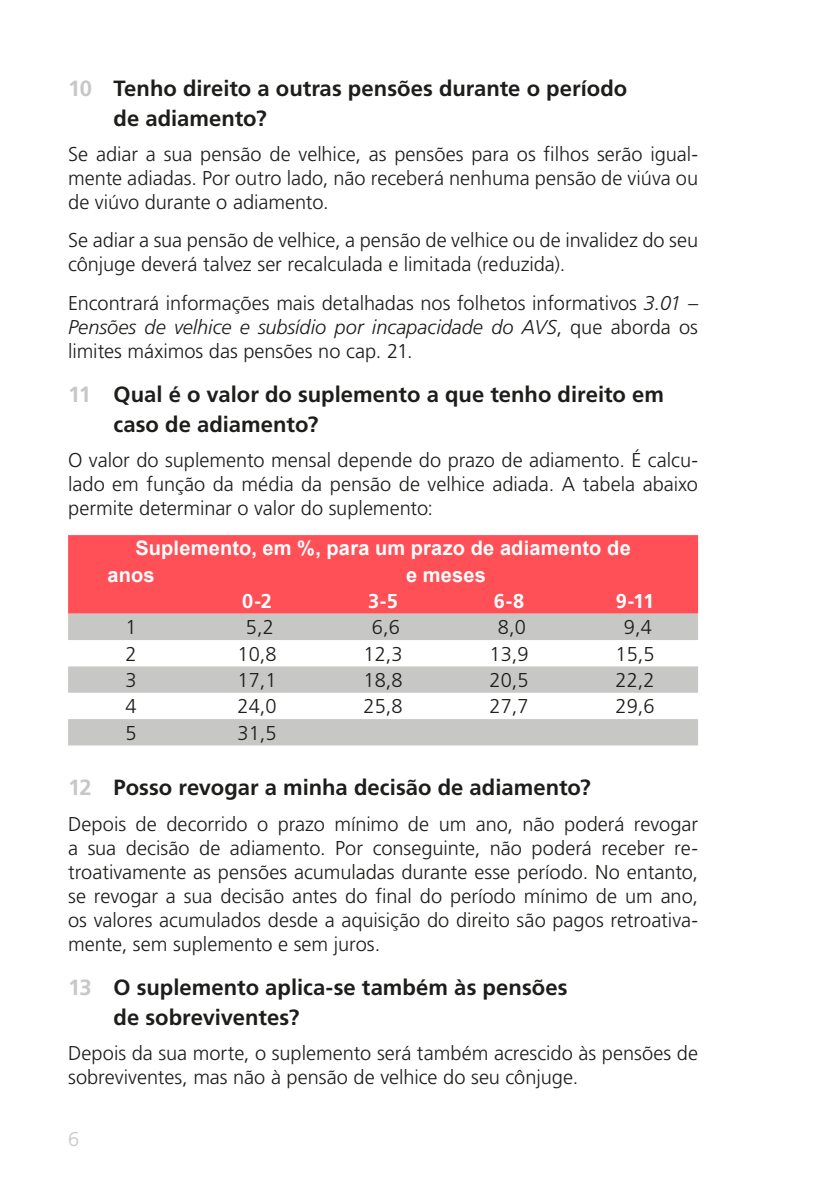
<style>
.page{position:relative;width:840px;height:1191px;background:#fff}
.page>*{position:absolute;margin:0;border:0;box-sizing:border-box;transform-origin:0 0}
.t1{font:700 22px/30px "Frutiger LT Std";color:#1d1d1b}
.Grundtext{font:300 20px/24px "Frutiger LT Std";color:#1d1d1b;text-align:justify}
.Zahlen_Tabelle{font:300 20px "Frutiger LT Std";color:#1d1d1b}
.Tabellen_Text_Weiss{font:700 20px "Arial";letter-spacing:.01em;color:#fff}
.Tabellen_Text_Weiss-2{font:700 20px "Frutiger LT Std";color:#fff}
.t2{font:300 20px "Frutiger LT Std";color:#c7c7c6}
.s1{color:#c7c7c6}
.s2{font-style:italic}
</style>
<div class="page">
<div style="left:68px;top:535px;width:629px;height:78px;background:#ff5057"></div>
<svg style="left:68px;top:613px;width:629px;height:132px;fill:#c7c7c6"></svg>
<p class="t1" style="left:113px;top:73px;width:515px;text-indent:-45px"><span class="s1">10</span> Tenho direito a outras pensões durante o período de adiamento?</p>
<p class="Grundtext" style="left:68px;top:143px;width:631px">Se adiar a sua pensão de velhice, as pensões para os filhos serão igual&shy;mente adiadas. Por outro lado, não receberá nenhuma pensão de viúva ou de viúvo durante o adiamento.</p>
<p class="Grundtext" style="left:68px;top:229px;width:631px">Se adiar a sua pensão de velhice, a pensão de velhice ou de invalidez do seu cônjuge deverá talvez ser recalculada e limitada (reduzida).</p>
<p class="Grundtext" style="left:68px;top:291px;width:631px">Encontrará informações mais detalhadas nos folhetos informativos <span class="s2">3.01 – Pensões de velhice e subsídio por incapacidade do AVS</span>, que aborda os limites máximos das pensões no cap. 21.</p>
<p class="t1" style="left:113px;top:379px;width:551px;text-indent:-45px"><span class="s1">11</span> Qual é o valor do suplemento a que tenho direito em caso de adiamento?</p>
<p class="Grundtext" style="left:68px;top:448px;width:631px">O valor do suplemento mensal depende do prazo de adiamento. É calcu&shy;lado em função da média da pensão de velhice adiada. A tabela abaixo permite determinar o valor do suplemento:</p>
<p class="Tabellen_Text_Weiss" style="left:135px;top:534px;width:496px">Suplemento, em %, para um prazo de adiamento de</p>
<p class="Tabellen_Text_Weiss" style="left:107px;top:560px;width:49px">anos</p>
<p class="Tabellen_Text_Weiss" style="left:406px;top:560px;width:81px">e meses</p>
<p class="Tabellen_Text_Weiss-2" style="left:242px;top:589px;width:31px">0-2</p>
<p class="Tabellen_Text_Weiss-2" style="left:368px;top:589px;width:31px">3-5</p>
<p class="Tabellen_Text_Weiss-2" style="left:493px;top:589px;width:32px">6-8</p>
<p class="Tabellen_Text_Weiss-2" style="left:615px;top:589px;width:40px">9-11</p>
<p class="Zahlen_Tabelle" style="left:125px;top:616px;width:13px">1</p>
<p class="Zahlen_Tabelle" style="left:246px;top:616px;width:29px">5,2</p>
<p class="Zahlen_Tabelle" style="left:372px;top:616px;width:29px">6,6</p>
<p class="Zahlen_Tabelle" style="left:497px;top:616px;width:29px">8,0</p>
<p class="Zahlen_Tabelle" style="left:623px;top:616px;width:29px">9,4</p>
<p class="Zahlen_Tabelle" style="left:125px;top:642px;width:13px">2</p>
<p class="Zahlen_Tabelle" style="left:237px;top:642px;width:40px">10,8</p>
<p class="Zahlen_Tabelle" style="left:363px;top:642px;width:40px">12,3</p>
<p class="Zahlen_Tabelle" style="left:489px;top:642px;width:40px">13,9</p>
<p class="Zahlen_Tabelle" style="left:615px;top:642px;width:40px">15,5</p>
<p class="Zahlen_Tabelle" style="left:125px;top:669px;width:13px">3</p>
<p class="Zahlen_Tabelle" style="left:237px;top:669px;width:40px">17,1</p>
<p class="Zahlen_Tabelle" style="left:363px;top:669px;width:40px">18,8</p>
<p class="Zahlen_Tabelle" style="left:489px;top:669px;width:40px">20,5</p>
<p class="Zahlen_Tabelle" style="left:615px;top:669px;width:40px">22,2</p>
<p class="Zahlen_Tabelle" style="left:125px;top:695px;width:13px">4</p>
<p class="Zahlen_Tabelle" style="left:237px;top:695px;width:40px">24,0</p>
<p class="Zahlen_Tabelle" style="left:363px;top:695px;width:40px">25,8</p>
<p class="Zahlen_Tabelle" style="left:489px;top:695px;width:40px">27,7</p>
<p class="Zahlen_Tabelle" style="left:615px;top:695px;width:40px">29,6</p>
<p class="Zahlen_Tabelle" style="left:125px;top:721px;width:13px">5</p>
<p class="Zahlen_Tabelle" style="left:237px;top:721px;width:40px">31,5</p>
<p class="t1" style="left:68px;top:772px;width:524px"><span class="s1">12</span> Posso revogar a minha decisão de adiamento?</p>
<p class="Grundtext" style="left:68px;top:812px;width:631px">Depois de decorrido o prazo mínimo de um ano, não poderá revogar a sua decisão de adiamento. Por conseguinte, não poderá receber re&shy;troativamente as pensões acumuladas durante esse período. No entanto, se revogar a sua decisão antes do final do período mínimo de um ano, os valores acumulados desde a aquisição do direito são pagos retroativa&shy;mente, sem suplemento e sem juros.</p>
<p class="t1" style="left:113px;top:972px;width:455px;text-indent:-45px"><span class="s1">13</span> O suplemento aplica-se também às pensões de sobreviventes?</p>
<p class="Grundtext" style="left:68px;top:1041px;width:631px">Depois da sua morte, o suplemento será também acrescido às pensões de sobreviventes, mas não à pensão de velhice do seu cônjuge.</p>
<p class="t2" style="left:68px;top:1127px;width:13px">6</p>
</div>
